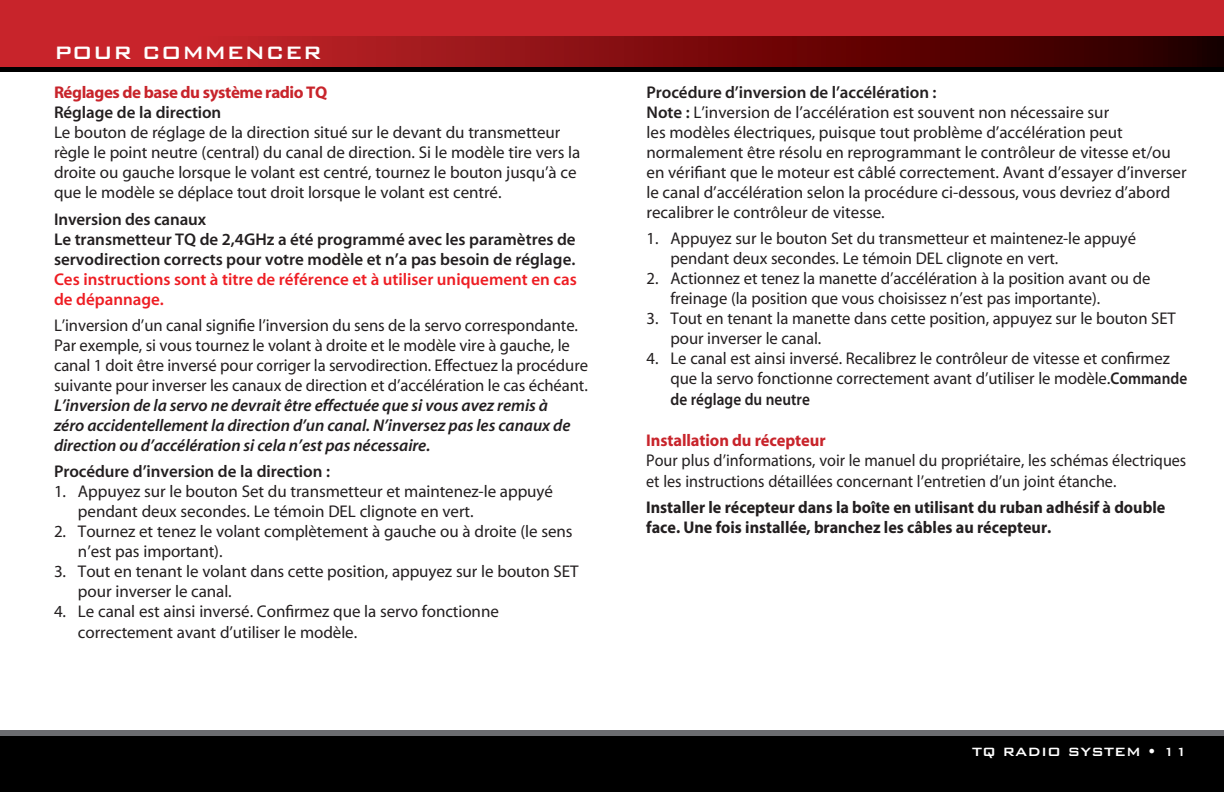
<style>
.page{position:relative;width:1224px;height:792px;background:#fff}
.page>*{position:absolute;margin:0;border:0;box-sizing:border-box;transform-origin:0 0}
.t1{font:24px "Bank Gothic Medium BT";color:#fff}
.t2{font:17px/20px "Myriad";letter-spacing:-.005em;color:#231f20}
.t3{font:600 17px/20px "Myriad";letter-spacing:-.005em;color:#231f20;text-align:justify}
.t4{font:17px/20.4px "Myriad Pro";color:#231f20;scale:.95 1}
.t5{font:700 17px/20.4px "Myriad Pro";color:#231f20;scale:.95 1}
.t6{font:700 17px "Myriad";letter-spacing:-.025em;color:#c8242b}
.t7{font:700 17px "Myriad";letter-spacing:-.005em;color:#c8242b}
.t8{font:16px "Bank Gothic Medium BT";color:#fff}
.s1{color:#ee1d23}
.s2{font-weight:600;font-style:italic}
.s3{font-weight:600}
.s4{font-size:18px}
</style>
<div class="page">
<div style="left:0;top:731px;width:1224px;height:61px;background:linear-gradient(to right,#6c6d70,#6c6d70)"></div>
<div style="left:0;top:737px;width:1224px;height:55px;background:#000"></div>
<div style="left:0;top:0;width:1224px;height:72px;background:#000"></div>
<div style="left:0;top:0;width:1224px;height:50px;background:#c8242b"></div>
<svg style="left:0;top:36px;width:1224px;height:31px;background:#841013"></svg>
<p class="t1" style="left:54px;top:39px;width:270px">POUR COMMENCER</p>
<p class="t6" style="left:54px;top:84px;width:275px">Réglages de base du système radio TQ</p>
<p class="t3" style="left:54px;top:103px;width:169px">Réglage de la direction</p>
<p class="t2" style="left:54px;top:123px;width:528px">Le bouton de réglage de la direction situé sur le devant du transmetteur règle le point neutre (central) du canal de direction. Si le modèle tire vers la droite ou gauche lorsque le volant est centré, tournez le bouton jusqu’à ce que le modèle se déplace tout droit lorsque le volant est centré.</p>
<p class="t3" style="left:54px;top:210px;width:154px">Inversion des canaux</p>
<p class="t3" style="left:54px;top:230px;width:524px">Le transmetteur TQ de 2,4GHz a été programmé avec les paramètres de servodirection corrects pour votre modèle et n’a pas besoin de réglage.<br><span class="s1">Ces instructions sont à titre de référence et à utiliser uniquement en cas de dépannage.</span></p>
<p class="t2" style="left:54px;top:316px;width:536px">L’inversion d’un canal signifie l’inversion du sens de la servo correspondante.<br>Par exemple, si vous tournez le volant à droite et le modèle vire à gauche, le canal 1 doit être inversé pour corriger la servodirection. Effectuez la procédure suivante pour inverser les canaux de direction et d’accélération le cas échéant.<br><span class="s2">L’inversion de la servo ne devrait être effectuée que si vous avez remis à<br>zéro accidentellement la direction d’un canal. N’inversez pas les canaux de direction ou d’accélération si cela n’est pas nécessaire.</span></p>
<p class="t3" style="left:54px;top:462px;width:278px">Procédure d’inversion de la direction :</p>
<p class="t2" style="left:78px;top:482px;width:476px;text-indent:-24px">1. Appuyez sur le bouton Set du transmetteur et maintenez-le appuyé pendant deux secondes. Le témoin DEL clignote en vert.</p>
<p class="t2" style="left:78px;top:522px;width:496px;text-indent:-24px">2. Tournez et tenez le volant complètement à gauche ou à droite (le sens n’est pas important).</p>
<p class="t2" style="left:78px;top:562px;width:502px;text-indent:-24px">3. Tout en tenant le volant dans cette position, appuyez sur le bouton SET pour inverser le canal.</p>
<p class="t2" style="left:78px;top:602px;width:422px;text-indent:-24px">4. Le canal est ainsi inversé. Confirmez que la servo fonctionne correctement avant d’utiliser le modèle.</p>
<p class="t3" style="left:647px;top:83px;width:291px">Procédure d’inversion de l’accélération :</p>
<p class="t2" style="left:647px;top:103px;width:542px"><span class="s3">Note :</span> L’inversion de l’accélération est souvent non nécessaire sur<br>les modèles électriques, puisque tout problème d’accélération peut normalement être résolu en reprogrammant le contrôleur de vitesse et/ou en vérifiant que le moteur est câblé correctement. Avant d’essayer d’inverser le canal d’accélération selon la procédure ci-dessous, vous devriez d’abord recalibrer le contrôleur de vitesse.</p>
<p class="t2" style="left:671px;top:229px;width:467px;text-indent:-24px">1. Appuyez sur le bouton Set du transmetteur et maintenez-le appuyé pendant deux secondes. Le témoin DEL clignote en vert.</p>
<p class="t2" style="left:671px;top:269px;width:481px;text-indent:-24px">2. Actionnez et tenez la manette d’accélération à la position avant ou de freinage (la position que vous choisissez n’est pas importante).</p>
<p class="t2" style="left:671px;top:309px;width:507px;text-indent:-24px">3. Tout en tenant la manette dans cette position, appuyez sur le bouton SET pour inverser le canal.</p>
<p class="t2" style="left:671px;top:349px;width:518px;text-indent:-24px">4. Le canal est ainsi inversé. Recalibrez le contrôleur de vitesse et confirmez que la servo fonctionne correctement avant d’utiliser le modèle<span class="s4">.</span><span class="s3">Commande de réglage du neutre</span></p>
<p class="t7" style="left:646px;top:431px;width:181px">Installation du récepteur</p>
<p class="t4" style="left:646px;top:450px;width:570px">Pour plus d’informations, voir le manuel du propriétaire, les schémas électriques et les instructions détaillées concernant l’entretien d’un joint étanche.</p>
<p class="t5" style="left:646px;top:496px;width:548px">Installer le récepteur dans la boîte en utilisant du ruban adhésif à double face. Une fois installée, branchez les câbles au récepteur.</p>
<p class="t8" style="left:972px;top:743px;width:217px">TQ RADIO SYSTEM • 11</p>
</div>
